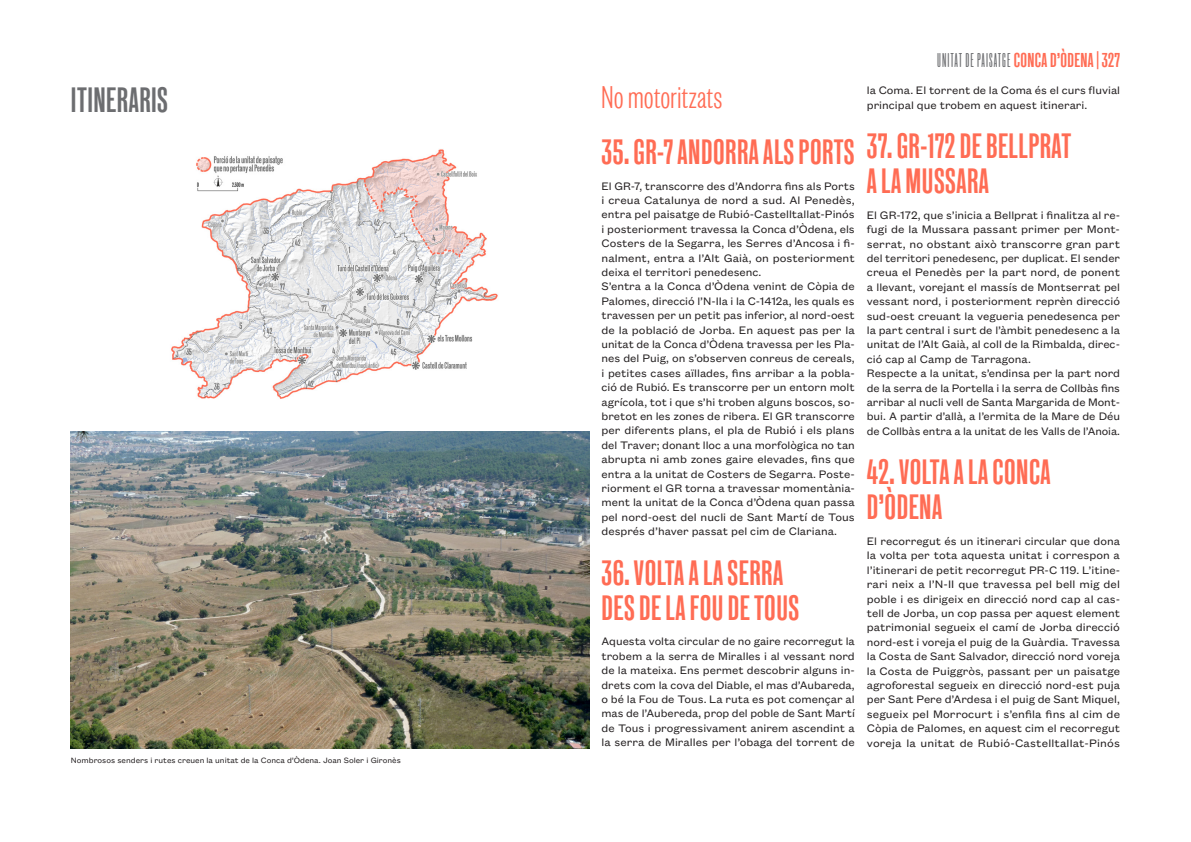
<style>
.page{position:relative;width:1191px;height:842px;background:#fff}
.page>*{position:absolute;margin:0;border:0;box-sizing:border-box;transform-origin:0 0}
.t1{font:35px/35px "New Grotesk Square THREE";letter-spacing:.015em;color:#ff6c54}
.t2{font:300 35px "Founders Grotesk X Cond";letter-spacing:.015em;color:#ff6c54}
.t3{font:35px "New Grotesk Square THREE";letter-spacing:.015em;color:#6c6d70}
.t4{font:20px "New Grotesk Round ONE";letter-spacing:.05em;color:#6c6d70}
.t5{font:12px/14.4px "Founders Grotesk Text";color:#231f20}
.t6{font:8.5px "Founders Grotesk Text";color:#231f20}
.s1{font-family:"New Grotesk Square THREE";color:#ff6c54}
</style>
<div class="page">
<img style="left:71px;top:432px;width:518px;height:316px">
<img style="left:171px;top:149px;width:327px;height:250px">
<h1 class="t3" style="left:71px;top:80px;width:99px">ITINERARIS</h1>
<p class="t6" style="left:71px;top:754px;width:331px">Nombrosos senders i rutes creuen la unitat de la Conca d’Òdena. Joan Soler i Gironès</p>
<h1 class="t2" style="left:601px;top:78px;width:122px">No motoritzats</h1>
<h1 class="t1" style="left:601px;top:134px;width:254px">35. GR-7 ANDORRA ALS PORTS</h1>
<p class="t5" style="left:601px;top:178px;width:255px">El GR-7, transcorre des d’Andorra fins als Ports i creua Catalunya de nord a sud. Al Penedès, entra pel paisatge de Rubió-Castelltallat-Pinós i posteriorment travessa la Conca d’Òdena, els Costers de la Segarra, les Serres d’Ancosa i fi&shy;nalment, entra a l’Alt Gaià, on posteriorment deixa el territori penedesenc.<br>S’entra a la Conca d’Òdena venint de Còpia de Palomes, direcció l’N-IIa i la C-1412a, les quals es travessen per un petit pas inferior, al nord-oest de la població de Jorba. En aquest pas per la unitat de la Conca d’Òdena travessa per les Pla&shy;nes del Puig, on s’observen conreus de cereals, i petites cases aïllades, fins arribar a la pobla&shy;ció de Rubió. Es transcorre per un entorn molt agrícola, tot i que s’hi troben alguns boscos, so&shy;bretot en les zones de ribera. El GR transcorre per diferents plans, el pla de Rubió i els plans del Traver; donant lloc a una morfològica no tan abrupta ni amb zones gaire elevades, fins que entra a la unitat de Costers de Segarra. Poste&shy;riorment el GR torna a travessar momentània&shy;ment la unitat de la Conca d’Òdena quan passa pel nord-oest del nucli de Sant Martí de Tous després d’haver passat pel cim de Clariana.</p>
<h1 class="t1" style="left:601px;top:555px;width:199px">36. VOLTA A LA SERRA<br>DES DE LA FOU DE TOUS</h1>
<p class="t5" style="left:601px;top:633px;width:255px;text-align:justify">Aquesta volta circular de no gaire recorregut la trobem a la serra de Miralles i al vessant nord de la mateixa. Ens permet descobrir alguns in&shy;drets com la cova del Diable, el mas d’Aubareda, o bé la Fou de Tous. La ruta es pot començar al mas de l’Aubereda, prop del poble de Sant Martí de Tous i progressivament anirem ascendint a la serra de Miralles per l’obaga del torrent de</p>
<h2 class="t4" style="left:937px;top:49px;width:184px">UNITAT DE PAISATGE <span class="s1">CONCA D’ÒDENA | 327</span></h2>
<p class="t5" style="left:866px;top:82px;width:255px">la Coma. El torrent de la Coma és el curs fluvial principal que trobem en aquest itinerari.</p>
<h1 class="t1" style="left:866px;top:129px;width:206px">37. GR-172 DE BELLPRAT<br>A LA MUSSARA</h1>
<p class="t5" style="left:866px;top:207px;width:255px">El GR-172, que s’inicia a Bellprat i finalitza al re&shy;fugi de la Mussara passant primer per Mont&shy;serrat, no obstant això transcorre gran part del territori penedesenc, per duplicat. El sender creua el Penedès per la part nord, de ponent a llevant, vorejant el massís de Montserrat pel vessant nord, i posteriorment reprèn direcció sud-oest creuant la vegueria penedesenca per la part central i surt de l’àmbit penedesenc a la unitat de l’Alt Gaià, al coll de la Rimbalda, direc&shy;ció cap al Camp de Tarragona.<br>Respecte a la unitat, s’endinsa per la part nord de la serra de la Portella i la serra de Collbàs fins arribar al nucli vell de Santa Margarida de Mont&shy;bui. A partir d’allà, a l’ermita de la Mare de Déu de Collbàs entra a la unitat de les Valls de l’Anoia.</p>
<h1 class="t1" style="left:866px;top:455px;width:185px">42. VOLTA A LA CONCA<br>D’ÒDENA</h1>
<p class="t5" style="left:866px;top:533px;width:255px;text-align:justify">El recorregut és un itinerari circular que dona la volta per tota aquesta unitat i correspon a l’itinerari de petit recorregut PR-C 119. L’itine&shy;rari neix a l’N-II que travessa pel bell mig del poble i es dirigeix en direcció nord cap al cas&shy;tell de Jorba, un cop passa per aquest element patrimonial segueix el camí de Jorba direcció nord-est i voreja el puig de la Guàrdia. Travessa la Costa de Sant Salvador, direcció nord voreja la Costa de Puiggròs, passant per un paisatge agroforestal segueix en direcció nord-est puja per Sant Pere d’Ardesa i el puig de Sant Miquel, segueix pel Morrocurt i s’enfila fins al cim de Còpia de Palomes, en aquest cim el recorregut voreja la unitat de Rubió-Castelltallat-Pinós</p>
</div>
